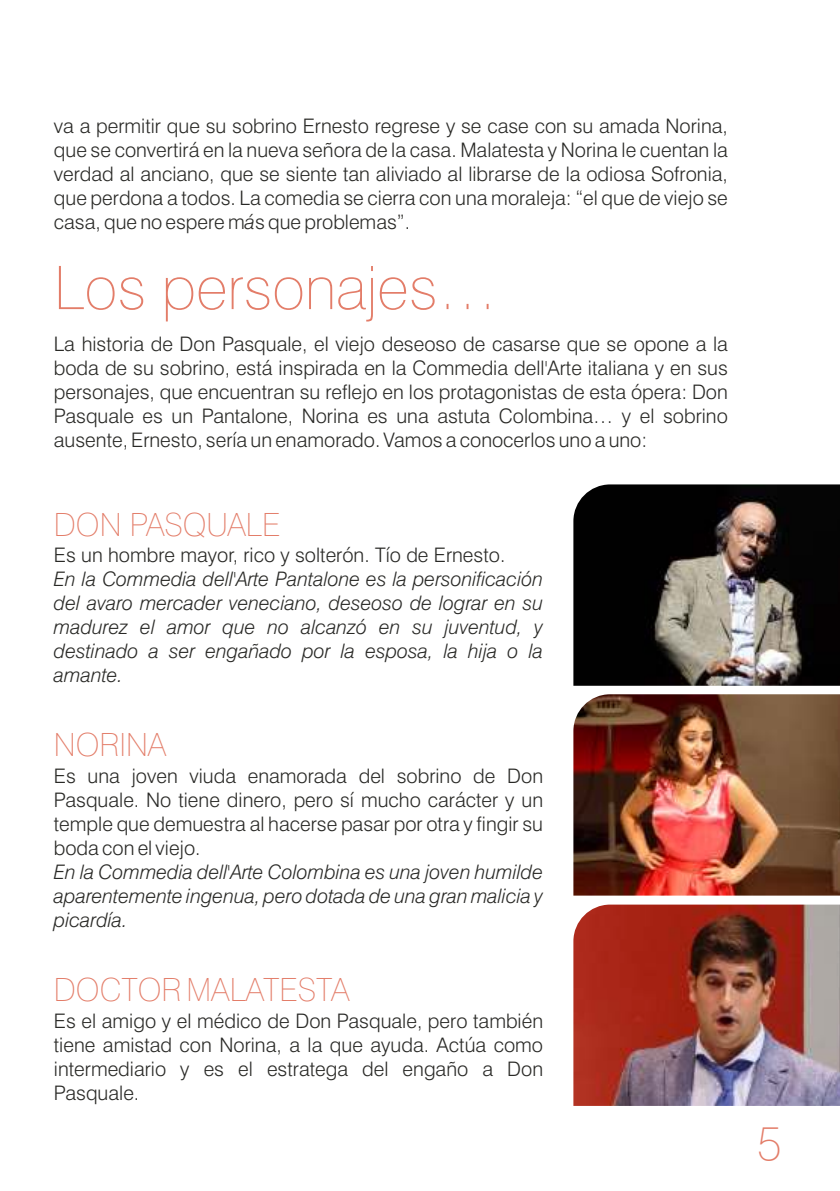
<style>
.page{position:relative;width:840px;height:1191px;background:#fff}
.page>*{position:absolute;margin:0;border:0;box-sizing:border-box;transform-origin:0 0}
.t1{font:100 60px "Swiss 721 BT";color:#e37d69}
.t2{font:100 48px "Swiss 721 BT";color:#e37d69}
.t3{font:100 32px "Swiss 721 BT";color:#e37d69}
.t4{font:300 20px/24px "Swiss 721 BT";color:#292926;text-align:justify}
.t5{font:italic 300 20px/24px "Swiss 721 BT";color:#292926;text-align:justify}
.s1{font-style:italic}
</style>
<div class="page">
<img style="left:573px;top:484px;width:266px;height:202px">
<img style="left:573px;top:694px;width:266px;height:201px">
<img style="left:573px;top:904px;width:266px;height:202px">
<p class="t4" style="left:54px;top:115px;width:675px">va a permitir que su sobrino Ernesto regrese y se case con su amada Norina, que se convertirá en la nueva señora de la casa. Malatesta y Norina le cuentan la verdad al anciano, que se siente tan aliviado al librarse de la odiosa Sofronia, que perdona a todos. La comedia se cierra con una moraleja: “el que de viejo se casa, que no espere m<span class="s1">á</span>s que problemas”.</p>
<h1 class="t1" style="left:54px;top:263px;width:445px">Los personajes…</h1>
<p class="t4" style="left:54px;top:334px;width:675px">La historia de Don Pasquale, el viejo deseoso de casarse que se opone a la boda de su sobrino, está inspirada en la Commedia dell'Arte italiana y en sus personajes, que encuentran su reflejo en los protagonistas de esta ópera: Don Pasquale es un Pantalone, Norina es una astuta Colombina… y el sobrino ausente, Ernesto, sería un enamorado. Vamos a conocerlos uno a uno:</p>
<h3 class="t3" style="left:54px;top:511px;width:228px">DON PASQUALE</h3>
<p class="t4" style="left:54px;top:545px;width:452px">Es un hombre mayor, rico y solterón. Tío de Ernesto.</p>
<p class="t5" style="left:54px;top:569px;width:490px">En la Commedia dell'Arte Pantalone es la personificación del avaro mercader veneciano, deseoso de lograr en su madurez el amor que no alcanzó en su juventud, y destinado a ser engañado por la esposa, la hija o la amante.</p>
<h3 class="t3" style="left:54px;top:732px;width:114px">NORINA</h3>
<p class="t4" style="left:54px;top:766px;width:490px">Es una joven viuda enamorada del sobrino de Don Pasquale. No tiene dinero, pero sí mucho carácter y un temple que demuestra al hacerse pasar por otra y fingir su boda con el viejo.</p>
<p class="t5" style="left:54px;top:862px;width:490px">En la Commedia dell'Arte Colombina es una joven humilde aparentemente ingenua, pero dotada de una gran malicia y picardía.</p>
<h3 class="t3" style="left:54px;top:976px;width:297px">DOCTOR MALATESTA</h3>
<p class="t4" style="left:54px;top:1010px;width:490px">Es el amigo y el médico de Don Pasquale, pero también tiene amistad con Norina, a la que ayuda. Actúa como intermediario y es el estratega del engaño a Don Pasquale.</p>
<h2 class="t2" style="left:756px;top:1123px;width:27px">5</h2>
</div>
